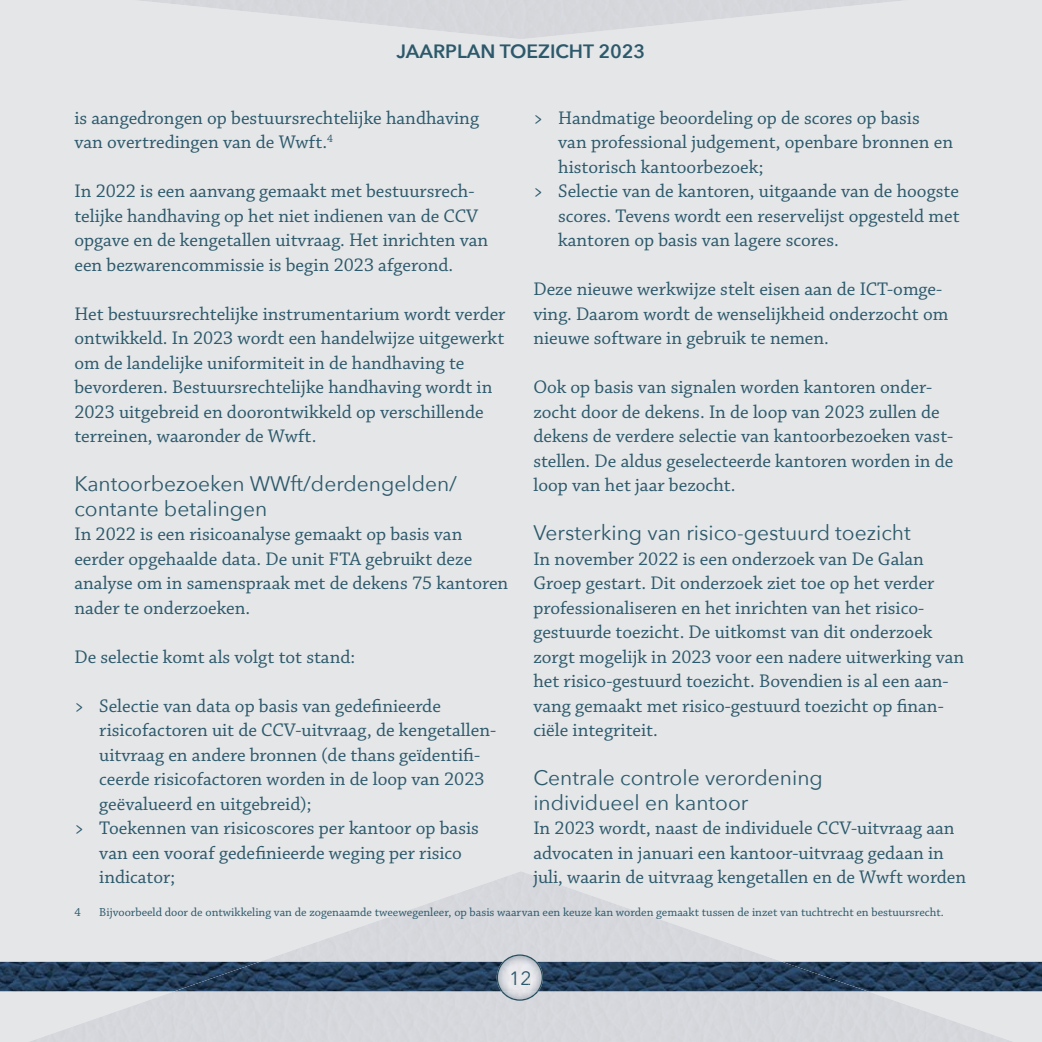
<style>
.page{position:relative;width:1042px;height:1042px;background:#e4e6e8}
.page>*{position:absolute;margin:0;border:0;box-sizing:border-box;transform-origin:0 0}
.t1{font:21px/24.5px "Avenir Next";color:#2c596b}
.t2{font:19.25px/24.5px "Chaparral Pro";color:#2c596b}
.t3{font:600 19.25px "Avenir Next";color:#2c596b}
.t4{font:19.25px "Avenir Next";color:#2c596b}
.t5{font:12.25px "Chaparral Pro";color:#2c596b}
</style>
<div class="page">
<img style="left:928px;top:962px;width:114px;height:29px">
<img style="left:0;top:962px;width:114px;height:29px">
<img style="left:130px;top:0;width:782px;height:39px">
<img style="left:302px;top:871px;width:438px;height:171px">
<img style="left:114px;top:945px;width:189px;height:97px">
<img style="left:739px;top:945px;width:189px;height:97px">
<img style="left:27px;top:1010px;width:88px;height:32px">
<img style="left:927px;top:1010px;width:89px;height:32px">
<img style="left:543px;top:962px;width:324px;height:29px">
<img style="left:174px;top:962px;width:323px;height:29px">
<img style="left:501px;top:954px;width:37px;height:46px">
<img style="left:497px;top:962px;width:46px;height:29px">
<img style="left:511px;top:971px;width:19px;height:14px">
<p class="t3" style="left:397px;top:39px;width:250px">JAARPLAN TOEZICHT 2023</p>
<p class="t2" style="left:74px;top:107px;width:406px">is aangedrongen op bestuursrechtelijke handhaving van overtredingen van de Wwft.<sup>4</sup></p>
<p class="t2" style="left:74px;top:180px;width:415px">In 2022 is een aanvang gemaakt met bestuursrech&shy;telijke handhaving op het niet indienen van de CCV opgave en de kengetallen uitvraag. Het inrichten van een bezwarencommissie is begin 2023 afgerond.</p>
<p class="t2" style="left:74px;top:303px;width:432px">Het bestuursrechtelijke instrumentarium wordt verder ontwikkeld. In 2023 wordt een handelwijze uitgewerkt om de landelijke uniformiteit in de handhaving te bevorderen. Bestuursrechtelijke handhaving wordt in 2023 uitgebreid en doorontwikkeld op verschillende terreinen, waaronder de Wwft.</p>
<p class="t1" style="left:74px;top:472px;width:384px">Kantoorbezoeken WWft/derdengelden/ contante betalingen</p>
<p class="t2" style="left:74px;top:523px;width:435px">In 2022 is een risicoanalyse gemaakt op basis van eerder opgehaalde data. De unit FTA gebruikt deze analyse om in samenspraak met de dekens 75 kantoren nader te onderzoeken.</p>
<p class="t2" style="left:74px;top:646px;width:282px">De selectie komt als volgt tot stand:</p>
<p class="t2" style="left:74px;top:695px;width:368px">&gt; Selectie van data op basis van gedefinieerde</p>
<p class="t2" style="left:99px;top:719px;width:398px">risicofactoren uit de CCV-uitvraag, de kengetallen-</p>
<p class="t2" style="left:99px;top:744px;width:382px">uitvraag en andere bronnen (de thans geïdentifi-</p>
<p class="t2" style="left:99px;top:768px;width:387px">ceerde risicofactoren worden in de loop van 2023</p>
<p class="t2" style="left:99px;top:793px;width:214px">geëvalueerd en uitgebreid);</p>
<p class="t2" style="left:74px;top:817px;width:406px">&gt; Toekennen van risicoscores per kantoor op basis</p>
<p class="t2" style="left:99px;top:842px;width:364px">van een vooraf gedefinieerde weging per risico</p>
<p class="t2" style="left:99px;top:866px;width:77px">indicator;</p>
<p class="t2" style="left:533px;top:107px;width:388px">&gt; Handmatige beoordeling op de scores op basis</p>
<p class="t2" style="left:558px;top:131px;width:396px">van professional judgement, openbare bronnen en</p>
<p class="t2" style="left:558px;top:156px;width:207px">historisch kantoorbezoek;</p>
<p class="t2" style="left:533px;top:180px;width:427px">&gt; Selectie van de kantoren, uitgaande van de hoogste</p>
<p class="t2" style="left:558px;top:205px;width:403px">scores. Tevens wordt een reservelijst opgesteld met</p>
<p class="t2" style="left:558px;top:229px;width:282px">kantoren op basis van lagere scores.</p>
<p class="t2" style="left:533px;top:278px;width:416px">Deze nieuwe werkwijze stelt eisen aan de ICT-omge&shy;ving. Daarom wordt de wenselijkheid onderzocht om nieuwe software in gebruik te nemen.</p>
<p class="t2" style="left:533px;top:376px;width:421px">Ook op basis van signalen worden kantoren onder&shy;zocht door de dekens. In de loop van 2023 zullen de dekens de verdere selectie van kantoorbezoeken vast&shy;stellen. De aldus geselecteerde kantoren worden in de loop van het jaar bezocht.</p>
<p class="t1" style="left:533px;top:521px;width:379px">Versterking van risico-gestuurd toezicht</p>
<p class="t2" style="left:533px;top:548px;width:432px">In november 2022 is een onderzoek van De Galan Groep gestart. Dit onderzoek ziet toe op het verder professionaliseren en het inrichten van het risico&shy;gestuurde toezicht. De uitkomst van dit onderzoek zorgt mogelijk in 2023 voor een nadere uitwerking van het risico-gestuurd toezicht. Bovendien is al een aan&shy;vang gemaakt met risico-gestuurd toezicht op finan&shy;ciële integriteit.</p>
<p class="t1" style="left:533px;top:766px;width:291px">Centrale controle verordening individueel en kantoor</p>
<p class="t2" style="left:533px;top:817px;width:434px">In 2023 wordt, naast de individuele CCV-uitvraag aan advocaten in januari een kantoor-uitvraag gedaan in juli, waarin de uitvraag kengetallen en de Wwft worden</p>
<p class="t5" style="left:74px;top:907px;width:8px">4</p>
<p class="t5" style="left:99px;top:907px;width:846px">Bijvoorbeeld door de ontwikkeling van de zogenaamde tweewegenleer, op basis waarvan een keuze kan worden gemaakt tussen de inzet van tuchtrecht en bestuursrecht.</p>
<p class="t4" style="left:509px;top:965px;width:24px">12</p>
</div>
